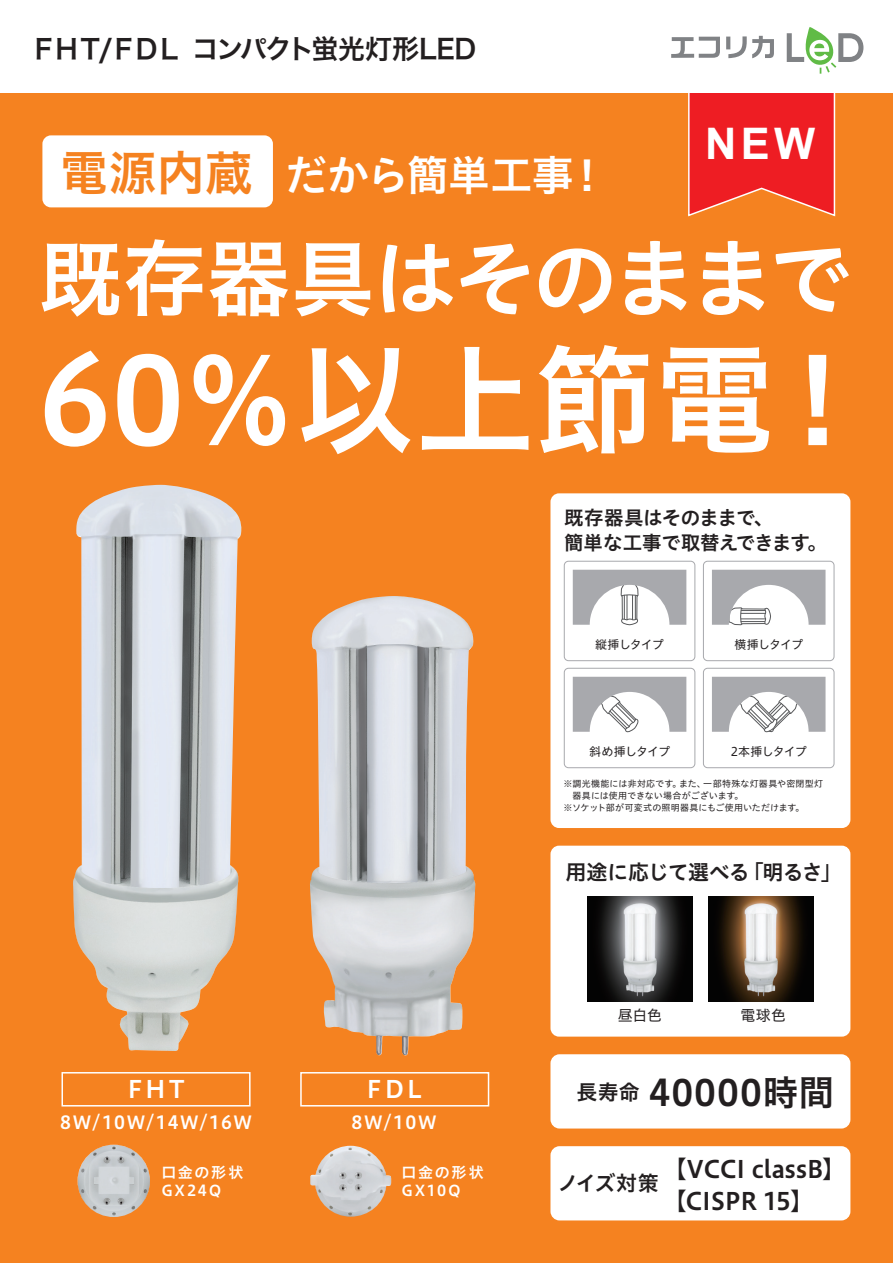
<style>
.page{position:relative;width:893px;height:1263px;background:#fff}
.page>*{position:absolute;margin:0;border:0;box-sizing:border-box;transform-origin:0 0}
.t1{font:120px "Hiragino UD Sans Std W6";color:#fff}
.t2{font:84px "Hiragino UD Sans Std W6";letter-spacing:-.045em;color:#fff}
.t3{font:700 43.5px "Arial";color:#fff}
.t4{font:42px "Hiragino UD Sans Std W6";letter-spacing:-.015em;color:#fff}
.t5{font:36px "Hiragino UD Sans Std W6";letter-spacing:.025em;color:#231f20}
.t6{font:27px "Hira Kaku Pro W6";letter-spacing:-.095em;color:#231f20}
.t7{font:24px/31.5px "Hiragino UD Sans Std W6";letter-spacing:-.02em;color:#231f20}
.t8{font:24px "Hiragino UD Sans Std W6";letter-spacing:-.15em;color:#fff}
.t9{font:21px "Hiragino UD Sans Std W6";letter-spacing:-.02em;color:#231f20}
.t10{font:19.5px/25.5px "Hiragino UD Sans Std W6";letter-spacing:-.015em;color:#231f20}
.t11{font:18px "Hiragino UD Sans Std W6";letter-spacing:.105em;color:#fff}
.t12{font:15px/18px "Hiragino UD Sans Std W6";letter-spacing:.115em;color:#fff}
.t13{font:15px "Hiragino UD Sans Std W4";color:#231f20}
.t14{font:12px "Hiragino UD Sans Std W4";letter-spacing:-.08em;color:#231f20}
.t15{font:9px "Hiragino UD Sans Std W4";letter-spacing:.015em;color:#231f20}
.s1{font-size:48px;color:#f58220}
</style>
<div class="page">
<div style="left:0;top:93px;width:893px;height:1170px;background:#f58220"></div>
<svg style="left:787px;top:27px;width:76px;height:47px"></svg>
<svg style="left:671px;top:37px;width:49px;height:21px"></svg>
<svg style="left:726px;top:36px;width:48px;height:22px"></svg>
<img style="left:73px;top:485px;width:169px;height:566px">
<img style="left:310px;top:596px;width:165px;height:460px">
<div style="left:61px;top:1072px;width:190px;height:34px;border:2px solid #fff"></div>
<div style="left:300px;top:1072px;width:189px;height:34px;border:2px solid #fff"></div>
<div style="left:550px;top:846px;width:300px;height:190px;background:#fff;border-radius:9px"></div>
<div style="left:550px;top:1054px;width:300px;height:74px;background:#fff;border-radius:9px"></div>
<div style="left:550px;top:1146px;width:300px;height:74px;background:#fff;border-radius:9px"></div>
<div style="left:550px;top:493px;width:300px;height:335px;background:#fff;border-radius:9px"></div>
<img style="left:708px;top:897px;width:105px;height:104px">
<img style="left:588px;top:897px;width:104px;height:104px">
<div style="left:564px;top:561px;width:131px;height:100px;border:1px solid #a8a9ad;border-radius:4px"></div>
<svg style="left:712px;top:570px;width:113px;height:55px"></svg>
<div style="left:703px;top:561px;width:131px;height:100px;border:1px solid #a8a9ad;border-radius:4px"></div>
<svg style="left:573px;top:570px;width:113px;height:199px"></svg>
<div style="left:564px;top:668px;width:131px;height:100px;border:1px solid #a8a9ad;border-radius:4px"></div>
<div style="left:703px;top:668px;width:131px;height:100px;border:1px solid #a8a9ad;border-radius:4px"></div>
<svg style="left:712px;top:677px;width:113px;height:56px"></svg>
<svg style="left:688px;top:93px;width:148px;height:124px;background:#ef312a"></svg>
<div style="left:42px;top:135px;width:231px;height:72px;background:#fff;border-radius:9px"></div>
<img style="left:310px;top:1146px;width:81px;height:71px">
<img style="left:78px;top:1145px;width:72px;height:72px;border-radius:36px">
<h3 class="t6" style="left:30px;top:24px;width:448px">ＦＨＴ/ＦＤＬ コンパクト蛍光灯形LED</h3>
<h3 class="t4" style="left:60px;top:143px;width:549px"><span class="s1">電源内蔵</span> だから簡単工事！</h3>
<h3 class="t3" style="left:705px;top:115px;width:112px">NEW</h3>
<h2 class="t2" style="left:39px;top:214px;width:815px">既存器具はそのままで</h2>
<h1 class="t1" style="left:39px;top:308px;width:840px">60％以上節電！</h1>
<h3 class="t10" style="left:564px;top:504px;width:264px">既存器具はそのままで、<br>簡単な工事で取替えできます。</h3>
<h3 class="t14" style="left:595px;top:635px;width:70px">縦挿しタイプ</h3>
<h3 class="t14" style="left:734px;top:635px;width:70px">横挿しタイプ</h3>
<h3 class="t14" style="left:589px;top:742px;width:82px">斜め挿しタイプ</h3>
<h3 class="t14" style="left:731px;top:742px;width:78px">2本挿しタイプ</h3>
<p class="t15" style="left:563px;top:777px;width:261px">※調光機能には非対応です。また、一部特殊な灯器具や密閉型灯</p>
<p class="t15" style="left:572px;top:789px;width:173px">器具には使用できない場合がございます。</p>
<p class="t15" style="left:563px;top:801px;width:243px">※ソケット部が可変式の照明器具にもご使用いただけます。</p>
<h3 class="t9" style="left:565px;top:855px;width:278px">用途に応じて選べる「明るさ」</h3>
<h3 class="t8" style="left:123px;top:1070px;width:67px">ＦＨＴ</h3>
<h3 class="t11" style="left:60px;top:1109px;width:193px">8W/10W/14W/16W</h3>
<h3 class="t11" style="left:351px;top:1109px;width:86px">8W/10W</h3>
<h3 class="t8" style="left:362px;top:1070px;width:66px">ＦＤＬ</h3>
<h3 class="t12" style="left:161px;top:1162px;width:84px">口金の形状<br>GX24Q</h3>
<h3 class="t12" style="left:402px;top:1162px;width:84px">口金の形状<br>GX10Q</h3>
<h3 class="t13" style="left:618px;top:1004px;width:46px">昼白色</h3>
<h3 class="t13" style="left:740px;top:1004px;width:47px">電球色</h3>
<h3 class="t9" style="left:576px;top:1076px;width:65px">長寿命</h3>
<h3 class="t5" style="left:649px;top:1064px;width:187px">40000時間</h3>
<h3 class="t9" style="left:558px;top:1167px;width:103px">ノイズ対策</h3>
<h3 class="t7" style="left:663px;top:1152px;width:184px">【VCCI classB】【CISPR 15】</h3>
</div>
